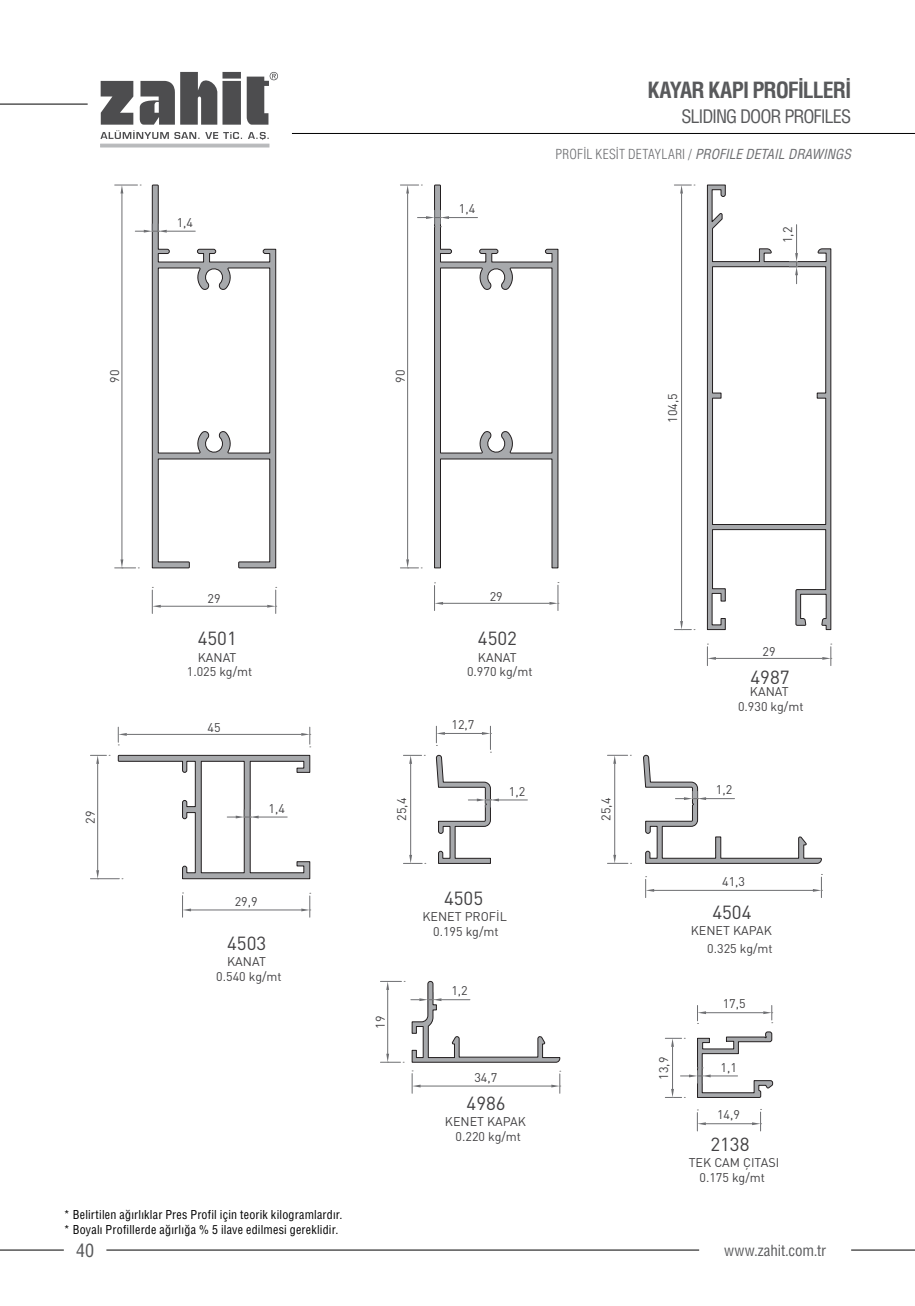
<style>
.page{position:relative;width:915px;height:1306px;background:#fff}
.page>*{position:absolute;margin:0;border:0;box-sizing:border-box;transform-origin:0 0}
.t1{font:21.75px "Helvetica Cond Bold Tr";letter-spacing:-.04em;color:#58595b}
.t2{font:18.75px "DIN Pro";color:#414042}
.t3{font:18.15px "Helvetica Cond Normal Tr";letter-spacing:-.055em;color:#58595b}
.t4{font:18px "Helvetica Cond Normal Tr";color:#58595b}
.t5{font:15px "Helvetica Cond Normal Tr";letter-spacing:-.01em;color:#58595b}
.t6{font:13.5px "Helvetica Condensed Light Tr";letter-spacing:.015em;color:#6d6e71}
.t7{font:12.45px "DIN Pro";color:#414042}
.t8{font:12px/14.4px "Helvetica Cond Normal Tr";letter-spacing:.02em;color:#000}
.s1{font-family:"Helvetica Cond Italic Tr"}
</style>
<div class="page">
<hr style="left:0;top:104px;width:88px;height:1px;background:#000">
<hr style="left:0;top:1249px;width:64px;height:1px;background:#000">
<hr style="left:106px;top:1249px;width:593px;height:1px;background:#000">
<hr style="left:850px;top:1249px;width:64px;height:1px;background:#000">
<hr style="left:292px;top:133px;width:622px;height:1px;background:#000">
<hr style="left:100px;top:144px;width:169px;height:3px;background:#b8babc">
<svg style="left:100px;top:72px;width:178px;height:68px"></svg>
<hr style="left:705px;top:1123px;width:46px;height:1px;background:#6d6e71">
<svg style="left:696px;top:1109px;width:9px;height:21px"></svg>
<svg style="left:751px;top:1109px;width:10px;height:21px"></svg>
<svg style="left:706px;top:185px;width:124px;height:445px"></svg>
<hr style="left:161px;top:606px;width:106px;height:1px;background:#6d6e71">
<svg style="left:152px;top:587px;width:9px;height:26px"></svg>
<svg style="left:267px;top:587px;width:9px;height:26px"></svg>
<svg style="left:115px;top:185px;width:161px;height:383px"></svg>
<hr style="left:443px;top:603px;width:106px;height:1px;background:#6d6e71">
<svg style="left:434px;top:582px;width:9px;height:28px"></svg>
<svg style="left:549px;top:582px;width:9px;height:28px"></svg>
<svg style="left:400px;top:185px;width:158px;height:383px"></svg>
<hr style="left:681px;top:193px;width:1px;height:428px;background:#6d6e71">
<svg style="left:674px;top:185px;width:20px;height:8px"></svg>
<svg style="left:674px;top:621px;width:20px;height:9px"></svg>
<hr style="left:715px;top:658px;width:107px;height:1px;background:#6d6e71">
<svg style="left:707px;top:644px;width:8px;height:21px"></svg>
<svg style="left:822px;top:644px;width:9px;height:21px"></svg>
<svg style="left:789px;top:225px;width:8px;height:59px"></svg>
<hr style="left:127px;top:734px;width:174px;height:1px;background:#6d6e71">
<svg style="left:118px;top:727px;width:9px;height:18px"></svg>
<svg style="left:301px;top:727px;width:10px;height:20px"></svg>
<hr style="left:191px;top:909px;width:110px;height:1px;background:#6d6e71">
<svg style="left:182px;top:892px;width:9px;height:25px"></svg>
<svg style="left:301px;top:893px;width:10px;height:24px"></svg>
<svg style="left:90px;top:755px;width:220px;height:124px"></svg>
<hr style="left:410px;top:763px;width:1px;height:91px;background:#6d6e71">
<svg style="left:403px;top:755px;width:22px;height:8px"></svg>
<svg style="left:403px;top:854px;width:22px;height:10px"></svg>
<svg style="left:436px;top:726px;width:91px;height:137px"></svg>
<hr style="left:614px;top:763px;width:1px;height:91px;background:#6d6e71">
<svg style="left:607px;top:755px;width:24px;height:8px"></svg>
<svg style="left:607px;top:854px;width:24px;height:10px"></svg>
<hr style="left:654px;top:890px;width:158px;height:1px;background:#6d6e71">
<svg style="left:645px;top:876px;width:9px;height:21px"></svg>
<svg style="left:812px;top:874px;width:10px;height:23px"></svg>
<svg style="left:643px;top:754px;width:178px;height:109px"></svg>
<hr style="left:420px;top:1085px;width:131px;height:1px;background:#6d6e71">
<svg style="left:412px;top:1070px;width:8px;height:23px"></svg>
<svg style="left:551px;top:1070px;width:9px;height:23px"></svg>
<svg style="left:380px;top:981px;width:180px;height:81px"></svg>
<hr style="left:705px;top:1012px;width:58px;height:1px;background:#6d6e71">
<svg style="left:697px;top:1005px;width:8px;height:19px"></svg>
<svg style="left:763px;top:1005px;width:9px;height:18px"></svg>
<svg style="left:665px;top:1031px;width:107px;height:67px"></svg>
<p class="t7" style="left:107px;top:383px;width:15px;rotate:-90deg">90</p>
<p class="t7" style="left:177px;top:214px;width:18px">1,4</p>
<p class="t7" style="left:458px;top:201px;width:18px">1,4</p>
<p class="t7" style="left:392px;top:383px;width:15px;rotate:-90deg">90</p>
<h1 class="t1" style="left:647px;top:76px;width:205px">KAYAR KAPI PROFİLLERİ</h1>
<h3 class="t3" style="left:681px;top:105px;width:171px">SLIDING DOOR PROFILES</h3>
<p class="t6" style="left:555px;top:146px;width:297px">PROFİL KESİT DETAYLARI / <span class="s1">PROFILE DETAIL DRAWINGS</span></p>
<p class="t7" style="left:664px;top:422px;width:31px;rotate:-90deg">104,5</p>
<p class="t7" style="left:779px;top:243px;width:18px;rotate:-90deg">1,2</p>
<p class="t7" style="left:82px;top:823px;width:15px;rotate:-90deg">29</p>
<p class="t7" style="left:207px;top:591px;width:15px">29</p>
<p class="t7" style="left:489px;top:588px;width:15px">29</p>
<h2 class="t2" style="left:198px;top:626px;width:41px">4501</h2>
<p class="t7" style="left:198px;top:649px;width:40px">KANAT</p>
<h2 class="t2" style="left:477px;top:626px;width:41px">4502</h2>
<p class="t7" style="left:478px;top:649px;width:40px">KANAT</p>
<p class="t7" style="left:187px;top:664px;width:67px">1.025 kg/mt</p>
<p class="t7" style="left:467px;top:664px;width:67px">0.970 kg/mt</p>
<p class="t7" style="left:207px;top:719px;width:15px">45</p>
<p class="t7" style="left:451px;top:716px;width:24px">12,7</p>
<p class="t7" style="left:268px;top:800px;width:18px">1,4</p>
<p class="t7" style="left:394px;top:820px;width:24px;rotate:-90deg">25,4</p>
<p class="t7" style="left:508px;top:783px;width:18px">1,2</p>
<p class="t7" style="left:234px;top:893px;width:24px">29,9</p>
<h2 class="t2" style="left:227px;top:931px;width:41px">4503</h2>
<p class="t7" style="left:227px;top:953px;width:40px">KANAT</p>
<p class="t7" style="left:216px;top:968px;width:67px">0.540 kg/mt</p>
<p class="t7" style="left:372px;top:1028px;width:15px;rotate:-90deg">19</p>
<p class="t8" style="left:64px;top:1207px;width:280px">* Belirtilen ağırlıklar Pres Profil için teorik kilogramlardır. * Boyalı Profillerde ağırlığa % 5 ilave edilmesi gereklidir.</p>
<h3 class="t4" style="left:76px;top:1238px;width:20px">40</h3>
<h2 class="t2" style="left:444px;top:886px;width:41px">4505</h2>
<p class="t7" style="left:422px;top:908px;width:86px">KENET PROFİL</p>
<p class="t7" style="left:433px;top:923px;width:67px">0.195 kg/mt</p>
<p class="t7" style="left:451px;top:983px;width:18px">1,2</p>
<p class="t7" style="left:474px;top:1069px;width:24px">34,7</p>
<h2 class="t2" style="left:466px;top:1091px;width:41px">4986</h2>
<p class="t7" style="left:444px;top:1114px;width:83px">KENET KAPAK</p>
<p class="t7" style="left:455px;top:1128px;width:67px">0.220 kg/mt</p>
<p class="t7" style="left:597px;top:820px;width:24px;rotate:-90deg">25,4</p>
<p class="t7" style="left:762px;top:643px;width:15px">29</p>
<h2 class="t2" style="left:750px;top:665px;width:41px">4987</h2>
<p class="t7" style="left:749px;top:684px;width:40px">KANAT</p>
<p class="t7" style="left:737px;top:698px;width:67px">0.930 kg/mt</p>
<p class="t7" style="left:715px;top:782px;width:18px">1,2</p>
<p class="t7" style="left:722px;top:873px;width:24px">41,3</p>
<h2 class="t2" style="left:712px;top:900px;width:41px">4504</h2>
<p class="t7" style="left:690px;top:922px;width:83px">KENET KAPAK</p>
<p class="t7" style="left:707px;top:940px;width:67px">0.325 kg/mt</p>
<p class="t7" style="left:722px;top:996px;width:24px">17,5</p>
<p class="t7" style="left:655px;top:1079px;width:24px;rotate:-90deg">13,9</p>
<p class="t7" style="left:720px;top:1059px;width:18px">1,1</p>
<p class="t7" style="left:716px;top:1107px;width:24px">14,9</p>
<h2 class="t2" style="left:710px;top:1132px;width:41px">2138</h2>
<p class="t7" style="left:688px;top:1154px;width:92px">TEK CAM ÇITASI</p>
<p class="t7" style="left:699px;top:1169px;width:67px">0.175 kg/mt</p>
<p class="t5" style="left:724px;top:1240px;width:103px">www.zahit.com.tr</p>
</div>
